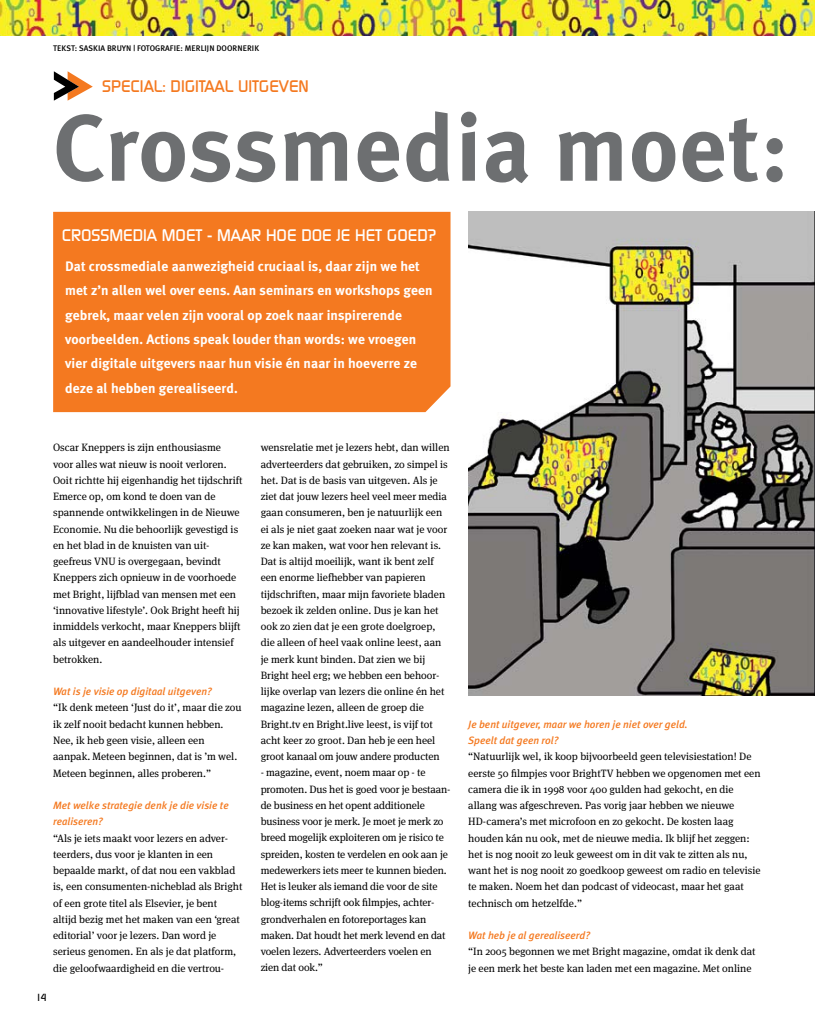
<style>
.page{position:relative;width:815px;height:1028px;background:#fff}
.page>*{position:absolute;margin:0;border:0;box-sizing:border-box;transform-origin:0 0}
.t1{font:700 93.75px "Meta Plus";letter-spacing:.01em;color:#6d6f71}
.t2{font:500 16.25px "Digital";color:#fff}
.t3{font:500 16.25px "Digital";color:#f47920}
.t4{font:700 13.75px/24.4px "Meta Plus";letter-spacing:.005em;color:#fff}
.t5{font:10.62px/16.2px "Meta Serif";color:#000}
.t6{font:italic 500 10.62px/16.2px "Meta Plus";color:#f47920}
.t7{font:500 10px "Digital";color:#000}
.t8{font:500 8.12px "Meta Plus";letter-spacing:.005em;color:#000}
</style>
<div class="page">
<div style="left:53px;top:212px;width:398px;height:200px;background:#f47920"></div>
<img style="left:0;top:0;width:815px;height:35px">
<svg style="left:54px;top:71px;width:39px;height:30px"></svg>
<img style="left:468px;top:212px;width:347px;height:483px">
<p class="t8" style="left:53px;top:43px;width:208px">TEKST: SASKIA BRUYN | FOTOGRAFIE: MERLIJN DOO RNERIK</p>
<h2 class="t3" style="left:102px;top:77px;width:208px">SPECIAL: DIGITAAL UITGEVEN</h2>
<h1 class="t1" style="left:53px;top:94px;width:737px">Crossmedia moet:</h1>
<h2 class="t2" style="left:62px;top:226px;width:71px">CROSSMEDIA</h2>
<h2 class="t2" style="left:162px;top:226px;width:276px">MOET - MAAR HOE DOE JE HET GOED?</h2>
<p class="t4" style="left:65px;top:254px;width:369px">Dat crossmediale aanwezigheid cruciaal is, daar zijn we het met z’n allen wel over eens. Aan seminars en workshops geen gebrek, maar velen zijn vooral op zoek naar inspirerende voorbeelden. Actions speak louder than words: we vroegen vier digitale uitgevers naar hun visie én naar in hoeverre ze deze al hebben gerealiseerd.</p>
<p class="t5" style="left:53px;top:438px;width:191px">Oscar Kneppers is zijn enthousiasme voor alles wat nieuw is nooit verloren.<br>Ooit richtte hij eigenhandig het tijdschrift Emerce op, om kond te doen van de spannende ontwikkelingen in de Nieuwe Economie. Nu die behoorlijk gevestigd is en het blad in de knuisten van uit&shy;geefreus VNU is overgegaan, bevindt Kneppers zich opnieuw in de voorhoede met Bright, lijfblad van mensen met een ‘innovative lifestyle’. Ook Bright heeft hij inmiddels verkocht, maar Kneppers blijft als uitgever en aandeelhouder intensief betrokken.</p>
<p class="t6" style="left:53px;top:683px;width:160px">Wat is je visie op digitaal uitgeven?</p>
<p class="t5" style="left:53px;top:698px;width:190px">“Ik denk meteen ‘Just do it’, maar die zou ik zelf nooit bedacht kunnen hebben.<br>Nee, ik heb geen visie, alleen een aanpak. Meteen beginnen, dat is ’m wel.<br>Meteen beginnen, alles proberen.”</p>
<p class="t6" style="left:53px;top:797px;width:177px">Met welke strategie denk je die visie te realiseren?</p>
<p class="t5" style="left:53px;top:828px;width:191px">“Als je iets maakt voor lezers en adver&shy;teerders, dus voor je klanten in een bepaalde markt, of dat nou een vakblad is, een consumenten-nicheblad als Bright of een grote titel als Elsevier, je bent altijd bezig met het maken van een ‘great editorial’ voor je lezers. Dan word je serieus genomen. En als je dat platform, die geloofwaardigheid en die vertrou-</p>
<p class="t7" style="left:35px;top:991px;width:13px">14</p>
<p class="t5" style="left:261px;top:438px;width:190px">wensrelatie met je lezers hebt, dan willen adverteerders dat gebruiken, zo simpel is het. Dat is de basis van uitgeven. Als je ziet dat jouw lezers heel veel meer media gaan consumeren, ben je natuurlijk een ei als je niet gaat zoeken naar wat je voor ze kan maken, wat voor hen relevant is.<br>Dat is altijd moeilijk, want ik bent zelf een enorme liefhebber van papieren tijdschriften, maar mijn favoriete bladen bezoek ik zelden online. Dus je kan het ook zo zien dat je een grote doelgroep, die alleen of heel vaak online leest, aan je merk kunt binden. Dat zien we bij Bright heel erg; we hebben een behoor&shy;lijke overlap van lezers die online én het magazine lezen, alleen de groep die Bright.tv en Bright.live leest, is vijf tot acht keer zo groot. Dan heb je een heel groot kanaal om jouw andere producten</p>
<p class="t5" style="left:261px;top:763px;width:191px">- magazine, event, noem maar op - te promoten. Dus het is goed voor je bestaan&shy;de business en het opent additionele business voor je merk. Je moet je merk zo breed mogelijk exploiteren om je risico te spreiden, kosten te verdelen en ook aan je medewerkers iets meer te kunnen bieden.<br>Het is leuker als iemand die voor de site blog-items schrijft ook filmpjes, achter&shy;grondverhalen en fotoreportages kan maken. Dat houdt het merk levend en dat voelen lezers. Adverteerders voelen en zien dat ook.”</p>
<p class="t6" style="left:468px;top:716px;width:221px">Je bent uitgever, maar we horen je niet over geld.<br>Speelt dat geen rol?</p>
<p class="t5" style="left:468px;top:747px;width:294px">“Natuurlijk wel, ik koop bijvoorbeeld geen televisiestation! De eerste 50 filmpjes voor BrightTV hebben we opgenomen met een camera die ik in 1998 voor 400 gulden had gekocht, en die allang was afgeschreven. Pas vorig jaar hebben we nieuwe HD-camera’s met microfoon en zo gekocht. De kosten laag houden kán nu ook, met de nieuwe media. Ik blijf het zeggen: het is nog nooit zo leuk geweest om in dit vak te zitten als nu, want het is nog nooit zo goedkoop geweest om radio en televisie te maken. Noem het dan podcast of videocast, maar het gaat technisch om hetzelfde.”</p>
<p class="t6" style="left:468px;top:927px;width:123px">Wat heb je al gerealiseerd?</p>
<p class="t5" style="left:468px;top:942px;width:289px">“In 2005 begonnen we met Bright magazine, omdat ik denk dat je een merk het beste kan laden met een magazine. Met online</p>
</div>
